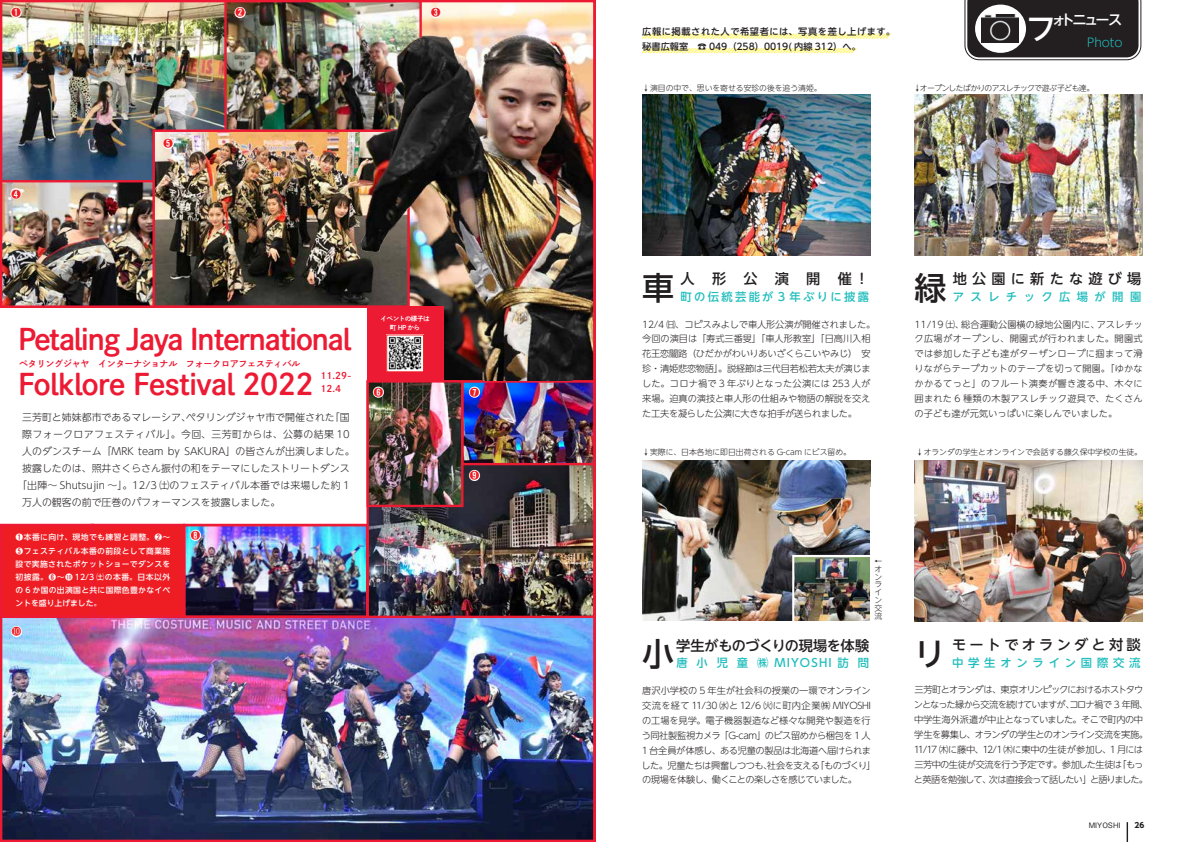
<style>
.page{position:relative;width:1191px;height:842px;background:#fff}
.page>*{position:absolute;margin:0;border:0;box-sizing:border-box;transform-origin:0 0}
.t1{font:500 31.9px "UD Shin Go NT Pro";color:#231f20}
.t2{font:500 30.5px "UD Shin Go NT Pro";color:#fff}
.t3{font:29.1px/44.9px "P Shuei N Go Gin Std N B";letter-spacing:-.06em;color:#ed1a33}
.t4{font:500 14.2px "UD Shin Go NT Pro";letter-spacing:.23em;color:#231f20}
.t5{font:500 14.2px "UD Shin Go NT Pro";letter-spacing:-.025em;color:#231f20}
.t6{font:500 14.2px "UD Shin Go NT Pro";letter-spacing:.365em;color:#231f20}
.t7{font:500 14.2px "UD Shin Go NT Pro";letter-spacing:-.18em;color:#fff}
.t8{font:300 12px "UD Shin Go NT Pro";color:#21bdbd}
.t9{font:500 11.3px "UD Shin Go NT Pro";letter-spacing:.1em;color:#21bdbd}
.t10{font:500 11.3px "UD Shin Go NT Pro";letter-spacing:.2em;color:#21bdbd}
.t11{font:500 11.3px "UD Shin Go NT Pro";letter-spacing:.42em;color:#21bdbd}
.t12{font:500 11.3px "UD Shin Go NT Pro";letter-spacing:.56em;color:#21bdbd}
.t13{font:500 10px "Adobe Myungjo Std";color:#ee1d23}
.t14{font:300 9.9px "UD Shin Go NT Pro";color:#231f20}
.t15{font:300 9.9px "UD Shin Go NT Pro";letter-spacing:.035em;color:#231f20}
.t16{font:300 9.2px/14.9px "UD Shin Go NT Pro";letter-spacing:-.03em;color:#231f20}
.t17{font:300 9.2px/14.9px "UD Shin Go NT Pro";letter-spacing:-.07em;color:#231f20}
.t18{font:500 9.2px/14.2px "UD Shin Go NT Pro";letter-spacing:.06em;color:#231f20}
.t19{font:9.2px/12.9px "P Shuei N Go Gin Std N B";color:#ed1a33}
.t20{font:9px "P Shuei N Go Gin Std N B";letter-spacing:-.03em;color:#ed1a33}
.t21{font:500 7.8px/13.2px "UD Shin Go NT Pro";letter-spacing:.04em;color:#fff;text-align:justify}
.t22{font:300 7.8px/7.8px "UD Shin Go NT Pro";color:#231f20;text-align:justify}
.t23{font:300 7.8px "UD Shin Go NT Pro";letter-spacing:-.075em;color:#231f20}
.t24{font:500 7.4px "Gothic BBB Pro";color:#231f20}
.t25{font:700 7.4px "UD Shin Go NT Pro";color:#231f20}
.t26{font:6.6px/9.4px "P Shuei N Go Gin Std N B";letter-spacing:-.08em;color:#fff;text-align:center}
.s1{font-family:"Adobe Myungjo Std"}
.s2{font-family:"Koz Min Pro";font-weight:400}
</style>
<div class="page">
<svg style="left:964px;top:0;width:177px;height:60px;background:#322e2f"></svg>
<div style="left:975px;top:5px;width:51px;height:48px;background:#fff;border-radius:50%"></div>
<img style="left:981px;top:14px;width:37px;height:29px">
<hr style="left:1126px;top:822px;width:2px;height:20px;background:#231f20">
<img style="left:642px;top:460px;width:228px;height:161px">
<svg style="left:641px;top:33px;width:250px;height:6px"></svg>
<img style="left:642px;top:95px;width:228px;height:161px">
<img style="left:914px;top:460px;width:228px;height:161px">
<img style="left:914px;top:95px;width:228px;height:160px">
<img style="left:795px;top:558px;width:75px;height:62px">
<div style="left:792px;top:555px;width:84px;height:68px;border:2px solid #fff"></div>
<svg style="left:641px;top:48px;width:216px;height:6px"></svg>
<div style="left:642px;top:621px;width:228px;height:7px;background:#fff"></div>
<div style="left:870px;top:487px;width:7px;height:139px;background:#fff"></div>
<img style="left:3px;top:618px;width:589px;height:221px">
<div style="left:0;top:612px;width:595px;height:230px;border:2px solid #ed1a33"></div>
<img style="left:3px;top:182px;width:149px;height:123px">
<div style="left:0;top:176px;width:174px;height:132px;border:2px solid #ed1a33"></div>
<img style="left:422px;top:3px;width:170px;height:377px">
<div style="left:394px;top:0;width:201px;height:398px;border:2px solid #ed1a33"></div>
<img style="left:3px;top:3px;width:221px;height:176px">
<div style="left:0;top:0;width:229px;height:182px;border:2px solid #ed1a33"></div>
<img style="left:227px;top:3px;width:192px;height:126px">
<div style="left:224px;top:0;width:198px;height:132px;border:2px solid #ed1a33"></div>
<img style="left:369px;top:465px;width:223px;height:150px">
<div style="left:366px;top:380px;width:229px;height:238px;border:2px solid #ed1a33"></div>
<img style="left:187px;top:528px;width:178px;height:86px">
<div style="left:183px;top:524px;width:186px;height:94px;border:3px solid #ed1a33"></div>
<div style="left:91px;top:524px;width:94px;height:94px;background:#ee1d23;border:3px solid #ed1a33"></div>
<div style="left:1px;top:525px;width:92px;height:92px;background:#ee1d23"></div>
<div style="left:0;top:524px;width:94px;height:94px;border:3px solid #ed1a33"></div>
<img style="left:155px;top:133px;width:201px;height:172px">
<div style="left:152px;top:130px;width:258px;height:178px;border:2px solid #ed1a33"></div>
<img style="left:369px;top:383px;width:91px;height:121px">
<div style="left:366px;top:380px;width:97px;height:127px;border:2px solid #ed1a33"></div>
<img style="left:464px;top:383px;width:128px;height:79px">
<div style="left:461px;top:380px;width:134px;height:85px;border:2px solid #ed1a33"></div>
<img style="left:356px;top:15px;width:216px;height:365px">
<div style="left:10px;top:7px;width:12px;height:11px;background:#fff;border-radius:50%"></div>
<div style="left:234px;top:7px;width:12px;height:11px;background:#fff;border-radius:50%"></div>
<div style="left:430px;top:7px;width:11px;height:11px;background:#fff;border-radius:50%"></div>
<div style="left:10px;top:188px;width:12px;height:11px;background:#fff;border-radius:50%"></div>
<div style="left:163px;top:138px;width:11px;height:11px;background:#fff;border-radius:50%"></div>
<div style="left:373px;top:387px;width:11px;height:11px;background:#fff;border-radius:50%"></div>
<div style="left:469px;top:387px;width:11px;height:11px;background:#fff;border-radius:50%"></div>
<div style="left:469px;top:470px;width:11px;height:11px;background:#fff;border-radius:50%"></div>
<div style="left:190px;top:530px;width:11px;height:11px;background:#fff;border-radius:50%"></div>
<div style="left:11px;top:626px;width:11px;height:11px;background:#fff;border-radius:50%"></div>
<p class="t13" style="left:11px;top:8px;width:11px">➊</p>
<p class="t13" style="left:235px;top:8px;width:11px">➋</p>
<p class="t13" style="left:431px;top:8px;width:11px">➌</p>
<p class="t13" style="left:11px;top:189px;width:11px">➍</p>
<p class="t13" style="left:163px;top:139px;width:11px">➎</p>
<h3 class="t3" style="left:18px;top:316px;width:335px">Petaling Jaya International<br>Folklore Festival 2022</h3>
<p class="t20" style="left:19px;top:357px;width:283px">ペタリングジャヤ　インターナショナル　フォークロアフェスティバル</p>
<p class="t19" style="left:320px;top:369px;width:33px">11.29-<br>12.4</p>
<p class="t14" style="left:22px;top:409px;width:329px">三芳町と姉妹都市であるマレーシア、ペタリングジャヤ市で開催された「国</p>
<p class="t15" style="left:22px;top:426px;width:329px">際フォークロアフェスティバル」。今回、三芳町からは、公募の結果 10</p>
<p class="t14" style="left:22px;top:443px;width:334px">人のダンスチーム「MRK team by SAKURA」の皆さんが出演しました。</p>
<p class="t14" style="left:22px;top:460px;width:329px">披露したのは、照井さくらさん振付の和をテーマにしたストリートダンス</p>
<p class="t14" style="left:17px;top:477px;width:334px">「出陣～ Shutsujin ～」。12/3 ㈯のフェスティバル本番では来場した約 1</p>
<p class="t14" style="left:22px;top:494px;width:259px">万人の観客の前で圧巻のパフォーマンスを披露しました。</p>
<p class="t21" style="left:16px;top:531px;width:156px"><span class="s1">➊</span>本番に向け、現地でも練習と調整。<span class="s1">➋</span>～<span class="s1">➎</span>フェスティバル本番の前段として商業施設で実施されたポケットショーでダンスを初披露。<span class="s1">➏</span>～<span class="s2">❿</span> 12/3 ㈯の本番。日本以外の 6 か国の出演国と共に国際色豊かなイベントを盛り上げました。</p>
<p class="t13" style="left:12px;top:626px;width:11px">❿</p>
<p class="t13" style="left:190px;top:530px;width:11px">➑</p>
<p class="t26" style="left:380px;top:313px;width:51px">イベントの様子は町 HP から</p>
<p class="t13" style="left:373px;top:387px;width:11px">➏</p>
<p class="t13" style="left:469px;top:387px;width:11px">➐</p>
<p class="t13" style="left:469px;top:470px;width:11px">➒</p>
<p class="t18" style="left:642px;top:25px;width:254px">広報に掲載された人で希望者には、写真を差し上げます。秘書広報室　☎ 049（258）0019( 内線 312）へ。</p>
<p class="t22" style="left:642px;top:84px;width:181px">↓演目の中で、思いを寄せる安珍の後を追う清姫。</p>
<h2 class="t2" style="left:1026px;top:3px;width:32px">フ</h2>
<h3 class="t7" style="left:1051px;top:8px;width:72px">ォトニュース</h3>
<h3 class="t8" style="left:1087px;top:33px;width:37px">Photo</h3>
<p class="t23" style="left:913px;top:81px;width:182px">↓オープンしたばかりのアスレチックで遊ぶ子ども達。</p>
<h1 class="t1" style="left:642px;top:262px;width:33px">車</h1>
<h3 class="t4" style="left:680px;top:267px;width:190px">人形公演開催！</h3>
<p class="t10" style="left:680px;top:287px;width:190px">町の伝統芸能が 3 年ぶりに披露</p>
<h1 class="t1" style="left:914px;top:262px;width:33px">緑</h1>
<h3 class="t6" style="left:952px;top:267px;width:190px">地公園に新たな遊び場</h3>
<p class="t12" style="left:952px;top:287px;width:190px">アスレチック広場が開園</p>
<p class="t16" style="left:642px;top:316px;width:234px">12/4 ㈰、コピスみよしで車人形公演が開催されました。今回の演目は「寿式三番叟」「車人形教室」「日高川入相花王恋闇路（ひだかがわいりあいざくらこいやみじ）　安珍・清姫悲恋物語」。説経節は三代目若松若太夫が演じました。コロナ禍で 3 年ぶりとなった公演には 253 人が来場。迫真の演技と車人形の仕組みや物語の解説を交えた工夫を凝らした公演に大きな拍手が送られました。</p>
<p class="t16" style="left:914px;top:316px;width:230px;text-align:justify">11/19 ㈯、総合運動公園横の緑地公園内に、アスレチック広場がオープンし、開園式が行われました。開園式では参加した子ども達がターザンロープに掴まって滑りながらテープカットのテープを切って開園。「ゆかなかかるてっと」のフルート演奏が響き渡る中、木々に囲まれた 6 種類の木製アスレチック遊具で、たくさんの子ども達が元気いっぱいに楽しんでいました。</p>
<p class="t22" style="left:642px;top:448px;width:210px">↓実際に、日本各地に即日出荷される G-cam にビス留め。</p>
<p class="t22" style="left:916px;top:448px;width:228px">↓オランダの学生とオンラインで会話する藤久保中学校の生徒。</p>
<p class="t22" style="left:874px;top:557px;width:9px">↓オンライン交流</p>
<h1 class="t1" style="left:642px;top:628px;width:33px">小</h1>
<h3 class="t5" style="left:676px;top:634px;width:194px">学生がものづくりの現場を体験</h3>
<p class="t9" style="left:676px;top:654px;width:194px">唐 小 児 童 ㈱MIYOSHI訪 問</p>
<p class="t16" style="left:641px;top:683px;width:236px">唐沢小学校の 5 年生が社会科の授業の一環でオンライン交流を経て 11/30 ㈬と 12/6 ㈫に町内企業㈱ MIYOSHIの工場を見学。電子機器製造など様々な開発や製造を行う同社製監視カメラ「G-cam」のビス留めから梱包を 1 人<br>1 台全員が体感し、ある児童の製品は北海道へ届けられました。児童たちは興奮しつつも、社会を支える「ものづくり」の現場を体験し、働くことの楽しさを感じていました。</p>
<h1 class="t1" style="left:913px;top:628px;width:33px">リ</h1>
<h3 class="t4" style="left:952px;top:633px;width:190px">モートでオランダと対談</h3>
<p class="t11" style="left:952px;top:653px;width:190px">中学生オンライン国際交流</p>
<p class="t17" style="left:913px;top:682px;width:236px">三芳町とオランダは、東京オリンピックにおけるホストタウンとなった縁から交流を続けていますが、コロナ禍で 3 年間、中学生海外派遣が中止となっていました。そこで町内の中学生を募集し、オランダの学生とのオンライン交流を実施。<br>11/17 ㈭に藤中、12/1 ㈭に東中の生徒が参加し、1月には三芳中の生徒が交流を行う予定です。参加した生徒は「もっと英語を勉強して、次は直接会って話したい」と語りました。</p>
<p class="t24" style="left:1088px;top:819px;width:33px">MIYOSHI</p>
<p class="t25" style="left:1134px;top:819px;width:11px">26</p>
</div>
